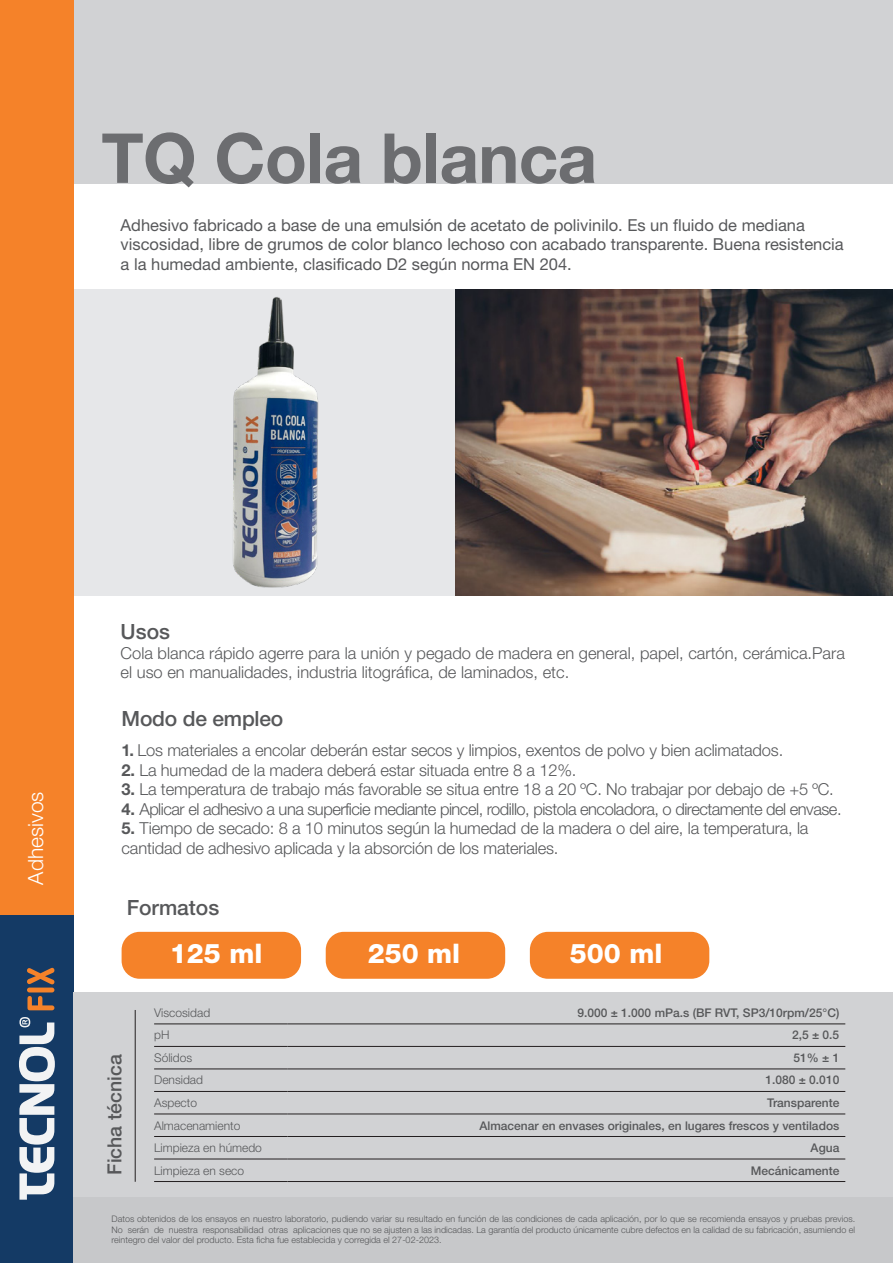
<style>
.page{position:relative;width:893px;height:1263px;background:#fff}
.page>*{position:absolute;margin:0;border:0;box-sizing:border-box;transform-origin:0 0}
.t1{font:700 69px "Helvetica Neue";letter-spacing:-.01em;color:#6c6d70}
.t2{font:800 27px "Helvetica Neue";color:#fff}
.t3{font:500 21px "Helvetica Neue";color:#57585a}
.t4{font:300 21px "Helvetica Neue";color:#fff}
.t5{font:500 19.5px "Helvetica Neue";color:#57585a}
.t6{font:300 16.5px/19.5px "Helvetica Neue";letter-spacing:-.01em;color:#57585a}
.t7{font:16.5px/19.5px "Helvetica Neue";color:#57585a}
.t8{font:300 16.5px "Helvetica Neue";letter-spacing:-.03em;color:#57585a}
.t9{font:500 12px "Helvetica Neue";color:#57585a}
.t10{font:300 12px "Helvetica Neue";color:#57585a}
.t11{font:300 9px/10.5px "Helvetica Neue";color:#57585a;text-align:justify}
.s1{font-weight:700}
</style>
<div class="page">
<div style="left:122px;top:932px;width:179px;height:47px;background:#f58229;border-radius:18px"></div>
<div style="left:326px;top:932px;width:179px;height:47px;background:#f58229;border-radius:18px"></div>
<div style="left:530px;top:932px;width:179px;height:47px;background:#f58229;border-radius:18px"></div>
<div style="left:74px;top:0;width:819px;height:184px;background:#d1d2d4"></div>
<div style="left:0;top:0;width:74px;height:1263px;background:#f58229"></div>
<div style="left:0;top:916px;width:74px;height:347px;background:#143a65"></div>
<div style="left:74px;top:992px;width:819px;height:207px;background:#d1d2d4"></div>
<hr style="left:154px;top:1024px;width:133px;height:1px;background:#231f20">
<hr style="left:287px;top:1024px;width:558px;height:1px;background:#231f20">
<hr style="left:154px;top:1046px;width:133px;height:1px;background:#231f20">
<hr style="left:287px;top:1046px;width:558px;height:1px;background:#231f20">
<hr style="left:154px;top:1069px;width:133px;height:1px;background:#231f20">
<hr style="left:287px;top:1069px;width:558px;height:1px;background:#231f20">
<hr style="left:154px;top:1091px;width:133px;height:1px;background:#231f20">
<hr style="left:287px;top:1091px;width:558px;height:1px;background:#231f20">
<hr style="left:154px;top:1114px;width:133px;height:1px;background:#231f20">
<hr style="left:287px;top:1114px;width:558px;height:1px;background:#231f20">
<hr style="left:154px;top:1136px;width:133px;height:1px;background:#231f20">
<hr style="left:287px;top:1136px;width:558px;height:1px;background:#231f20">
<hr style="left:154px;top:1159px;width:133px;height:1px;background:#231f20">
<hr style="left:287px;top:1159px;width:558px;height:1px;background:#231f20">
<hr style="left:154px;top:1181px;width:133px;height:1px;background:#231f20">
<hr style="left:287px;top:1181px;width:558px;height:1px;background:#231f20">
<hr style="left:135px;top:1010px;width:1px;height:172px;background:#231f20">
<div style="left:74px;top:1198px;width:819px;height:65px;background:#c7c8ca"></div>
<svg style="left:19px;top:1017px;width:36px;height:183px"></svg>
<svg style="left:27px;top:996px;width:27px;height:14px"></svg>
<div style="left:27px;top:987px;width:27px;height:5px;background:#f58229;border-radius:2px"></div>
<svg style="left:27px;top:968px;width:27px;height:16px"></svg>
<img style="left:454px;top:289px;width:439px;height:306px">
<div style="left:74px;top:289px;width:380px;height:306px;background:#e6e7e9"></div>
<img style="left:217px;top:297px;width:121px;height:299px">
<h1 class="t1" style="left:101px;top:116px;width:497px">TQ Cola blanca</h1>
<p class="t7" style="left:121px;top:215px;width:725px">Adhesivo fabricado a base de una emulsión de acetato de polivinilo. Es un fluido de mediana viscosidad, libre de grumos de color blanco lechoso con acabado transparente. Buena resistencia a la humedad ambiente, clasificado D2 según norma EN 204.</p>
<p class="t4" style="left:23px;top:884px;width:94px;rotate:-90deg">Adhesivos</p>
<p class="t3" style="left:121px;top:619px;width:51px">Usos</p>
<p class="t6" style="left:121px;top:642px;width:726px">Cola blanca rápido agerre para la unión y pegado de madera en general, papel, cartón, cerámica.Para el uso en manualidades, industria litográfica, de laminados, etc.</p>
<p class="t3" style="left:122px;top:706px;width:163px">Modo de empleo</p>
<p class="t6" style="left:122px;top:740px;width:663px"><span class="s1">1.</span> Los materiales a encolar deberán estar secos y limpios, exentos de polvo y bien aclimatados.</p>
<p class="t6" style="left:122px;top:759px;width:456px"><span class="s1">2.</span> La humedad de la madera deberá estar situada entre 8 a 12%.</p>
<p class="t6" style="left:122px;top:779px;width:714px"><span class="s1">3.</span> La temperatura de trabajo más favorable se situa entre 18 a 20 ºC. No trabajar por debajo de +5 ºC.</p>
<p class="t8" style="left:122px;top:798px;width:721px"><span class="s1">4.</span> Aplicar el adhesivo a una superficie mediante pincel, rodillo, pistola encoladora, o directamente del envase.</p>
<p class="t6" style="left:122px;top:818px;width:688px"><span class="s1">5.</span> Tiempo de secado: 8 a 10 minutos según la humedad de la madera o del aire, la temperatura, la cantidad de adhesivo aplicada y la absorción de los materiales.</p>
<p class="t3" style="left:127px;top:895px;width:94px">Formatos</p>
<h2 class="t2" style="left:170px;top:937px;width:94px">125 ml</h2>
<h2 class="t2" style="left:368px;top:937px;width:94px">250 ml</h2>
<h2 class="t2" style="left:570px;top:937px;width:94px">500 ml</h2>
<p class="t10" style="left:154px;top:1006px;width:58px">Viscosidad</p>
<p class="t9" style="left:577px;top:1005px;width:263px">9.000 ± 1.000 mPa.s (BF RVT, SP3/10rpm/25°C)</p>
<p class="t10" style="left:154px;top:1028px;width:17px">pH</p>
<p class="t9" style="left:792px;top:1028px;width:49px">2,5 ± 0.5</p>
<p class="t10" style="left:154px;top:1051px;width:40px">Sólidos</p>
<p class="t9" style="left:793px;top:1051px;width:47px">51% ± 1</p>
<p class="t10" style="left:154px;top:1073px;width:50px">Densidad</p>
<p class="t9" style="left:765px;top:1073px;width:75px">1.080 ± 0.010</p>
<p class="t10" style="left:154px;top:1096px;width:44px">Aspecto</p>
<p class="t9" style="left:767px;top:1096px;width:74px">Transparente</p>
<p class="t10" style="left:154px;top:1118px;width:88px">Almacenamiento</p>
<p class="t9" style="left:479px;top:1118px;width:361px">Almacenar en envases originales, en lugares frescos y ventilados</p>
<p class="t10" style="left:154px;top:1141px;width:109px">Limpieza en húmedo</p>
<p class="t9" style="left:811px;top:1141px;width:30px">Agua</p>
<p class="t5" style="left:103px;top:1175px;width:122px;rotate:-90deg">Ficha técnica</p>
<p class="t10" style="left:154px;top:1163px;width:92px">Limpieza en seco</p>
<p class="t9" style="left:751px;top:1163px;width:90px">Mecánicamente</p>
<p class="t11" style="left:112px;top:1214px;width:745px">Datos obtenidos de los ensayos en nuestro laboratorio, pudiendo variar su resultado en función de las condiciones de cada aplicación, por lo que se recomienda ensayos y pruebas previos.<br>No serán de nuestra responsabilidad otras aplicaciones que no se ajusten a las indicadas. La garantía del producto únicamente cubre defectos en la calidad de su fabricación, asumiendo el reintegro del valor del producto. Esta ficha fue establecida y corregida el 27-02-2023.</p>
</div>
